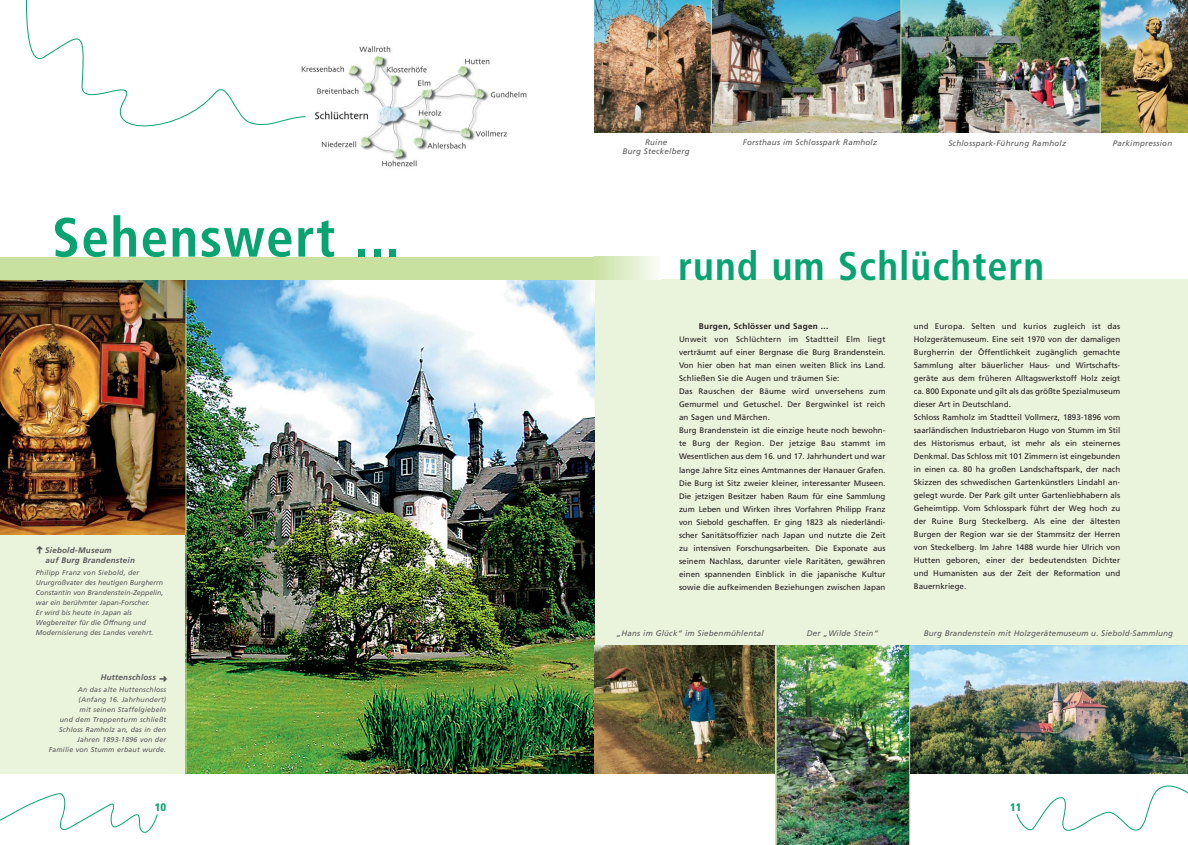
<style>
.page{position:relative;width:1188px;height:845px;background:#fff}
.page>*{position:absolute;margin:0;border:0;box-sizing:border-box;transform-origin:0 0}
.t1{font:700 condensed 55.3px "Frutiger";letter-spacing:.025em;color:#09a371}
.t2{font:700 condensed 40px "Frutiger";letter-spacing:.025em;color:#09a371}
.t3{font:900 condensed 11px "Frutiger";color:#09a371}
.t4{font:700 8.2px "Frutiger";letter-spacing:.035em;color:#231f20}
.t5{font:8px/13px "Frutiger";color:#231f20}
.t6{font:italic 8px/9.6px "Frutiger";letter-spacing:.03em;color:#58595b;text-align:center}
.t7{font:italic 700 8px/10px "Frutiger";letter-spacing:.03em;color:#58595b}
.t8{font:italic 7px/10px "Frutiger";color:#58595b}
.t9{font:italic 7px/10px "Frutiger";letter-spacing:.03em;color:#58595b;text-align:right}
</style>
<div class="page">
<img style="left:0;top:0;width:1187px;height:844px">
<svg style="left:37px;top:545px;width:5px;height:8px"></svg>
<svg style="left:159px;top:675px;width:8px;height:6px"></svg>
<h1 class="t1" style="left:52px;top:215px;width:349px">Sehenswert ...</h1>
<p class="t7" style="left:45px;top:545px;width:91px">Siebold-Museum<br>auf Burg Brandenstein</p>
<p class="t8" style="left:36px;top:567px;width:129px">Philipp Franz von Siebold, der Ururgroßvater des heutigen Burgherrn Constantin von Brandenstein-Zeppelin, war ein berühmter Japan-Forscher.<br>Er wird bis heute in Japan als Wegbereiter für die Öffnung und Modernisierung des Landes verehrt.</p>
<p class="t7" style="left:101px;top:672px;width:57px">Huttenschloss</p>
<p class="t9" style="left:49px;top:685px;width:119px">An das alte Huttenschloss (Anfang 16. Jahrhundert)<br>mit seinen Staffelgiebeln<br>und dem Treppenturm schließt<br>Schloss Ramholz an, das in den<br>Jahren 1893-1896 von der<br>Familie von Stumm erbaut wurde.</p>
<p class="t6" style="left:622px;top:138px;width:69px">Ruine<br>Burg Steckelberg</p>
<p class="t6" style="left:742px;top:138px;width:136px">Forsthaus im Schlosspark Ramholz</p>
<p class="t6" style="left:948px;top:139px;width:119px">Schlosspark-Führung Ramholz</p>
<p class="t6" style="left:1112px;top:139px;width:61px">Parkimpression</p>
<h2 class="t2" style="left:678px;top:250px;width:368px">rund um Schlüchtern</h2>
<p class="t4" style="left:699px;top:323px;width:131px">Burgen, Schlösser und Sagen ...</p>
<p class="t5" style="left:679px;top:333px;width:208px">Unweit von Schlüchtern im Stadtteil Elm liegt verträumt auf einer Bergnase die Burg Brandenstein.<br>Von hier oben hat man einen weiten Blick ins Land.<br>Schließen Sie die Augen und träumen Sie:<br>Das Rauschen der Bäume wird unversehens zum Gemurmel und Getuschel. Der Bergwinkel ist reich an Sagen und Märchen.<br>Burg Brandenstein ist die einzige heute noch bewohn&shy;te Burg der Region. Der jetzige Bau stammt im Wesentlichen aus dem 16. und 17. Jahrhundert und war lange Jahre Sitz eines Amtmannes der Hanauer Grafen.<br>Die Burg ist Sitz zweier kleiner, interessanter Museen.<br>Die jetzigen Besitzer haben Raum für eine Sammlung zum Leben und Wirken ihres Vorfahren Philipp Franz von Siebold geschaffen. Er ging 1823 als niederländi&shy;scher Sanitätsoffizier nach Japan und nutzte die Zeit zu intensiven Forschungsarbeiten. Die Exponate aus seinem Nachlass, darunter viele Raritäten, gewähren einen spannenden Einblick in die japanische Kultur sowie die aufkeimenden Beziehungen zwischen Japan</p>
<p class="t5" style="left:913px;top:320px;width:208px">und Europa. Selten und kurios zugleich ist das Holzgerätemuseum. Eine seit 1970 von der damaligen Burgherrin der Öffentlichkeit zugänglich gemachte Sammlung alter bäuerlicher Haus- und Wirtschafts&shy;geräte aus dem früheren Alltagswerkstoff Holz zeigt ca. 800 Exponate und gilt als das größte Spezialmuseum dieser Art in Deutschland.<br>Schloss Ramholz im Stadtteil Vollmerz, 1893-1896 vom saarländischen Industriebaron Hugo von Stumm im Stil des Historismus erbaut, ist mehr als ein steinernes Denkmal. Das Schloss mit 101 Zimmern ist eingebunden in einen ca. 80 ha großen Landschaftspark, der nach Skizzen des schwedischen Gartenkünstlers Lindahl an&shy;gelegt wurde. Der Park gilt unter Gartenliebhabern als Geheimtipp. Vom Schlosspark führt der Weg hoch zu der Ruine Burg Steckelberg. Als eine der ältesten Burgen der Region war sie der Stammsitz der Herren von Steckelberg. Im Jahre 1488 wurde hier Ulrich von Hutten geboren, einer der bedeutendsten Dichter und Humanisten aus der Zeit der Reformation und Bauernkriege.</p>
<p class="t6" style="left:616px;top:629px;width:148px">„Hans im Glück“ im Siebenmühlental</p>
<p class="t6" style="left:923px;top:629px;width:251px">Burg Brandenstein mit Holzgerätemuseum u. Siebold-Sammlung</p>
<p class="t6" style="left:807px;top:629px;width:73px">Der „Wilde Stein“</p>
<h3 class="t3" style="left:155px;top:802px;width:13px">10</h3>
<h3 class="t3" style="left:1010px;top:802px;width:13px">11</h3>
</div>
